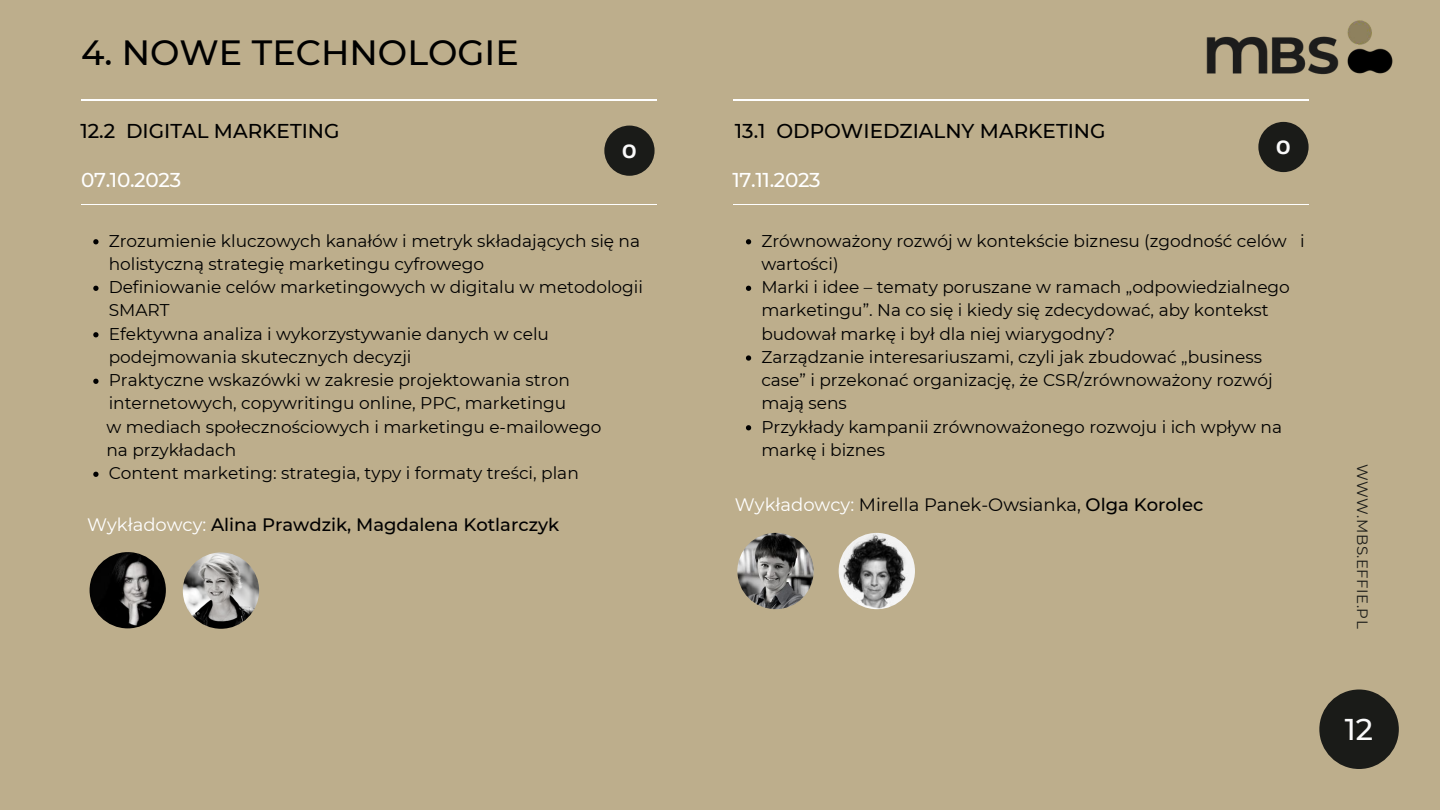
<style>
.page{position:relative;width:1440px;height:810px;background:#bdae8c}
.page>*{position:absolute;margin:0;border:0;box-sizing:border-box;transform-origin:0 0}
.t1{font:500 35px "Montserrat";color:#000}
.t2{font:500 30px "Montserrat";color:#fafafa}
.t3{font:500 20px "Montserrat";color:#000}
.t4{font:500 20px "Montserrat";letter-spacing:-.015em;color:#fff}
.t5{font:700 18.9px "Open Sans";color:#fafafa}
.t6{font:18px "Montserrat";color:#000}
.t7{font:500 18px "Montserrat";color:#000}
.t8{font:17px/23.2px "Montserrat";color:#000}
.t9{font:15px "Montserrat";letter-spacing:.03em;color:#1a1b18}
.s1{font-weight:400;color:#fff}
.s2{color:#fff}
.s3{font-weight:500}
</style>
<div class="page">
<div style="left:1319px;top:690px;width:80px;height:79px;background:#1a1b18;border-radius:50%"></div>
<svg style="left:93px;top:239px;width:6px;height:5px"></svg>
<svg style="left:93px;top:286px;width:6px;height:5px"></svg>
<svg style="left:93px;top:332px;width:6px;height:5px"></svg>
<svg style="left:93px;top:379px;width:6px;height:5px"></svg>
<svg style="left:93px;top:472px;width:6px;height:5px"></svg>
<hr style="left:733px;top:99px;width:576px;height:2px;background:#fff">
<hr style="left:81px;top:204px;width:576px;height:1px;background:#fff">
<hr style="left:81px;top:99px;width:575px;height:2px;background:#fff">
<hr style="left:733px;top:204px;width:575px;height:1px;background:#fff">
<img style="left:737px;top:533px;width:77px;height:76px;border-radius:50%">
<svg style="left:746px;top:239px;width:5px;height:5px"></svg>
<svg style="left:746px;top:286px;width:5px;height:5px"></svg>
<svg style="left:746px;top:355px;width:5px;height:6px"></svg>
<svg style="left:746px;top:425px;width:5px;height:5px"></svg>
<img style="left:1206px;top:20px;width:187px;height:55px">
<div style="left:604px;top:126px;width:51px;height:50px;background:#1a1b18;border-radius:50%"></div>
<div style="left:1258px;top:122px;width:51px;height:50px;background:#1a1b18;border-radius:50%"></div>
<img style="left:90px;top:552px;width:76px;height:76px;border-radius:50%">
<img style="left:839px;top:533px;width:76px;height:76px;border-radius:50%">
<img style="left:183px;top:552px;width:76px;height:77px;border-radius:50%">
<h1 class="t1" style="left:81px;top:31px;width:439px">4. NOWE TECHNOLOGIE</h1>
<p class="t3" style="left:80px;top:118px;width:261px">12.2 DIGITAL MARKETING</p>
<p class="t3" style="left:735px;top:118px;width:372px">13.1 ODPOWIEDZIALNY MARKETING</p>
<p class="t5" style="left:622px;top:138px;width:17px">O</p>
<p class="t5" style="left:1276px;top:134px;width:17px">O</p>
<p class="t4" style="left:81px;top:168px;width:102px">07.10.2023</p>
<p class="t4" style="left:732px;top:168px;width:90px">17.11.2023</p>
<p class="t8" style="left:109px;top:229px;width:536px">Zrozumienie kluczowych kanałów i metryk składających się na holistyczną strategię marketingu cyfrowego<br>Definiowanie celów marketingowych w digitalu w metodologii SMART<br>Efektywna analiza i wykorzystywanie danych w celu podejmowania skutecznych decyzji<br>Praktyczne wskazówki w zakresie projektowania stron internetowych, copywritingu online, PPC, marketingu</p>
<p class="t8" style="left:106px;top:415px;width:496px">w mediach społecznościowych i marketingu e-mailowego na przykładach</p>
<p class="t8" style="left:109px;top:461px;width:472px">Content marketing: strategia, typy i formaty treści, plan</p>
<p class="t7" style="left:87px;top:513px;width:474px"><span class="s1">Wykładowcy:</span> Alina Prawdzik, Magdalena Kotlarczyk</p>
<p class="t8" style="left:761px;top:229px;width:545px">Zrównoważony rozwój w kontekście biznesu (zgodność celów i wartości)<br>Marki i idee – tematy poruszane w ramach „odpowiedzialnego marketingu”. Na co się i kiedy się zdecydować, aby kontekst budował markę i był dla niej wiarygodny?<br>Zarządzanie interesariuszami, czyli jak zbudować „business case” i przekonać organizację, że CSR/zrównoważony rozwój mają sens<br>Przykłady kampanii zrównoważonego rozwoju i ich wpływ na markę i biznes</p>
<p class="t6" style="left:735px;top:494px;width:470px"><span class="s2">Wykładowcy:</span> Mirella Panek-Owsianka, <span class="s3">Olga Korolec</span></p>
<p class="t9" style="left:1372px;top:464px;width:166px;rotate:90deg">WWW.MBS.EFFIE.PL</p>
<h2 class="t2" style="left:1345px;top:711px;width:30px">12</h2>
</div>
